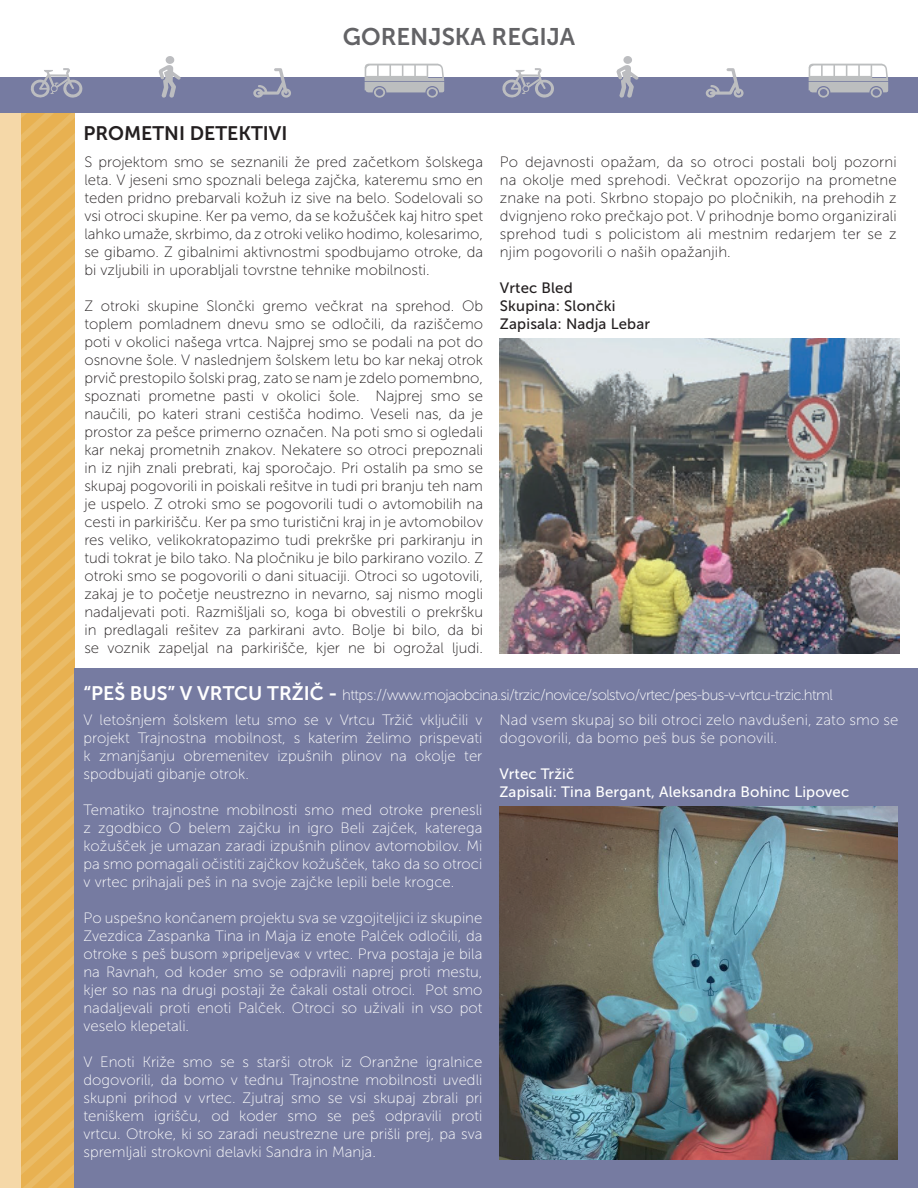
<style>
.page{position:relative;width:918px;height:1188px;background:#fff}
.page>*{position:absolute;margin:0;border:0;box-sizing:border-box;transform-origin:0 0}
.t1{font:24px "Museo Sans 700";color:#636366}
.t2{font:19.5px "Museo Sans 700";color:#231f20}
.t3{font:15px/18px "Museo Sans 100";color:#231f20;text-align:justify}
.t4{font:15px/18px "Museo Sans 100";color:#fff;text-align:justify}
.t5{font:15px/25.3px "Museo Sans 100";letter-spacing:-.04em;color:#fff}
.t6{font:15px/18px "Museo Sans 500";letter-spacing:.01em;color:#fff}
.t7{font:15px/18px "Museo Sans 500";letter-spacing:.01em;color:#231f20}
.s1{font-family:"Museo Sans 700";font-size:19.5px}
</style>
<div class="page">
<div style="left:0;top:78px;width:21px;height:1110px;background:#f5d8a8"></div>
<div style="left:0;top:78px;width:918px;height:35px;background:#767ba1"></div>
<svg style="left:501px;top:68px;width:54px;height:30px"></svg>
<svg style="left:616px;top:56px;width:22px;height:42px"></svg>
<svg style="left:706px;top:68px;width:38px;height:30px"></svg>
<svg style="left:808px;top:63px;width:81px;height:35px"></svg>
<svg style="left:10px;top:68px;width:92px;height:1120px"></svg>
<svg style="left:158px;top:56px;width:23px;height:42px"></svg>
<svg style="left:253px;top:68px;width:38px;height:30px"></svg>
<svg style="left:364px;top:63px;width:81px;height:35px"></svg>
<div style="left:75px;top:669px;width:843px;height:519px;background:#767ba1"></div>
<img style="left:500px;top:339px;width:399px;height:315px">
<img style="left:499px;top:806px;width:399px;height:353px">
<h1 class="t1" style="left:343px;top:23px;width:234px">GORENJSKA REGIJA</h1>
<h2 class="t2" style="left:84px;top:122px;width:205px">PROMETNI DETEKTIVI</h2>
<p class="t3" style="left:84px;top:153px;width:400px">S projektom smo se seznanili že pred začetkom šolskega leta. V jeseni smo spoznali belega zajčka, kateremu smo en teden pridno prebarvali kožuh iz sive na belo. Sodelovali so vsi otroci skupine. Ker pa vemo, da se kožušček kaj hitro spet lahko umaže, skrbimo, da z otroki veliko hodimo, kolesarimo, se gibamo. Z gibalnimi aktivnostmi spodbujamo otroke, da bi vzljubili in uporabljali tovrstne tehnike mobilnosti.</p>
<p class="t3" style="left:84px;top:297px;width:400px">Z otroki skupine Slončki gremo večkrat na sprehod. Ob toplem pomladnem dnevu smo se odločili, da raziščemo poti v okolici našega vrtca. Najprej smo se podali na pot do osnovne šole. V naslednjem šolskem letu bo kar nekaj otrok prvič prestopilo šolski prag, zato se nam je zdelo pomembno, spoznati prometne pasti v okolici šole. Najprej smo se naučili, po kateri strani cestišča hodimo. Veseli nas, da je prostor za pešce primerno označen. Na poti smo si ogledali kar nekaj prometnih znakov. Nekatere so otroci prepoznali in iz njih znali prebrati, kaj sporočajo. Pri ostalih pa smo se skupaj pogovorili in poiskali rešitve in tudi pri branju teh nam je uspelo. Z otroki smo se pogovorili tudi o avtomobilih na cesti in parkirišču. Ker pa smo turistični kraj in je avtomobilov res veliko, velikokratopazimo tudi prekrške pri parkiranju in tudi tokrat je bilo tako. Na pločniku je bilo parkirano vozilo. Z otroki smo se pogovorili o dani situaciji. Otroci so ugotovili, zakaj je to početje neustrezno in nevarno, saj nismo mogli nadaljevati poti. Razmišljali so, koga bi obvestili o prekršku in predlagali rešitev za parkirani avto. Bolje bi bilo, da bi se voznik zapeljal na parkirišče, kjer ne bi ogrožal ljudi.</p>
<p class="t3" style="left:500px;top:153px;width:398px">Po dejavnosti opažam, da so otroci postali bolj pozorni na okolje med sprehodi. Večkrat opozorijo na prometne znake na poti. Skrbno stopajo po pločnikih, na prehodih z dvignjeno roko prečkajo pot. V prihodnje bomo organizirali sprehod tudi s policistom ali mestnim redarjem ter se z njim pogovorili o naših opažanjih.</p>
<p class="t7" style="left:500px;top:279px;width:152px">Vrtec Bled<br>Skupina: Slončki<br>Zapisala: Nadja Lebar</p>
<p class="t5" style="left:84px;top:682px;width:751px"><span class="s1">“PEŠ BUS” V VRTCU TRŽIČ -</span> https://www.mojaobcina.si/trzic/novice/solstvo/vrtec/pes-bus-v-vrtcu-trzic.html<br>V letošnjem šolskem letu smo se v Vrtcu Tržič vključili v</p>
<p class="t4" style="left:84px;top:729px;width:400px">projekt Trajnostna mobilnost, s katerim želimo prispevati k zmanjšanju obremenitev izpušnih plinov na okolje ter spodbujati gibanje otrok.</p>
<p class="t4" style="left:84px;top:801px;width:400px">Tematiko trajnostne mobilnosti smo med otroke prenesli z zgodbico O belem zajčku in igro Beli zajček, katerega kožušček je umazan zaradi izpušnih plinov avtomobilov. Mi pa smo pomagali očistiti zajčkov kožušček, tako da so otroci v vrtec prihajali peš in na svoje zajčke lepili bele krogce.</p>
<p class="t4" style="left:84px;top:909px;width:400px">Po uspešno končanem projektu sva se vzgojiteljici iz skupine Zvezdica Zaspanka Tina in Maja iz enote Palček odločili, da otroke s peš busom »pripeljeva« v vrtec. Prva postaja je bila na Ravnah, od koder smo se odpravili naprej proti mestu, kjer so nas na drugi postaji že čakali ostali otroci. Pot smo nadaljevali proti enoti Palček. Otroci so uživali in vso pot veselo klepetali.</p>
<p class="t4" style="left:84px;top:1053px;width:400px">V Enoti Križe smo se s starši otrok iz Oranžne igralnice dogovorili, da bomo v tednu Trajnostne mobilnosti uvedli skupni prihod v vrtec. Zjutraj smo se vsi skupaj zbrali pri teniškem igrišču, od koder smo se peš odpravili proti vrtcu. Otroke, ki so zaradi neustrezne ure prišli prej, pa sva spremljali strokovni delavki Sandra in Manja.</p>
<p class="t4" style="left:499px;top:711px;width:400px">Nad vsem skupaj so bili otroci zelo navdušeni, zato smo se dogovorili, da bomo peš bus še ponovili.</p>
<p class="t6" style="left:499px;top:765px;width:351px">Vrtec Tržič<br>Zapisali: Tina Bergant, Aleksandra Bohinc Lipovec</p>
</div>
